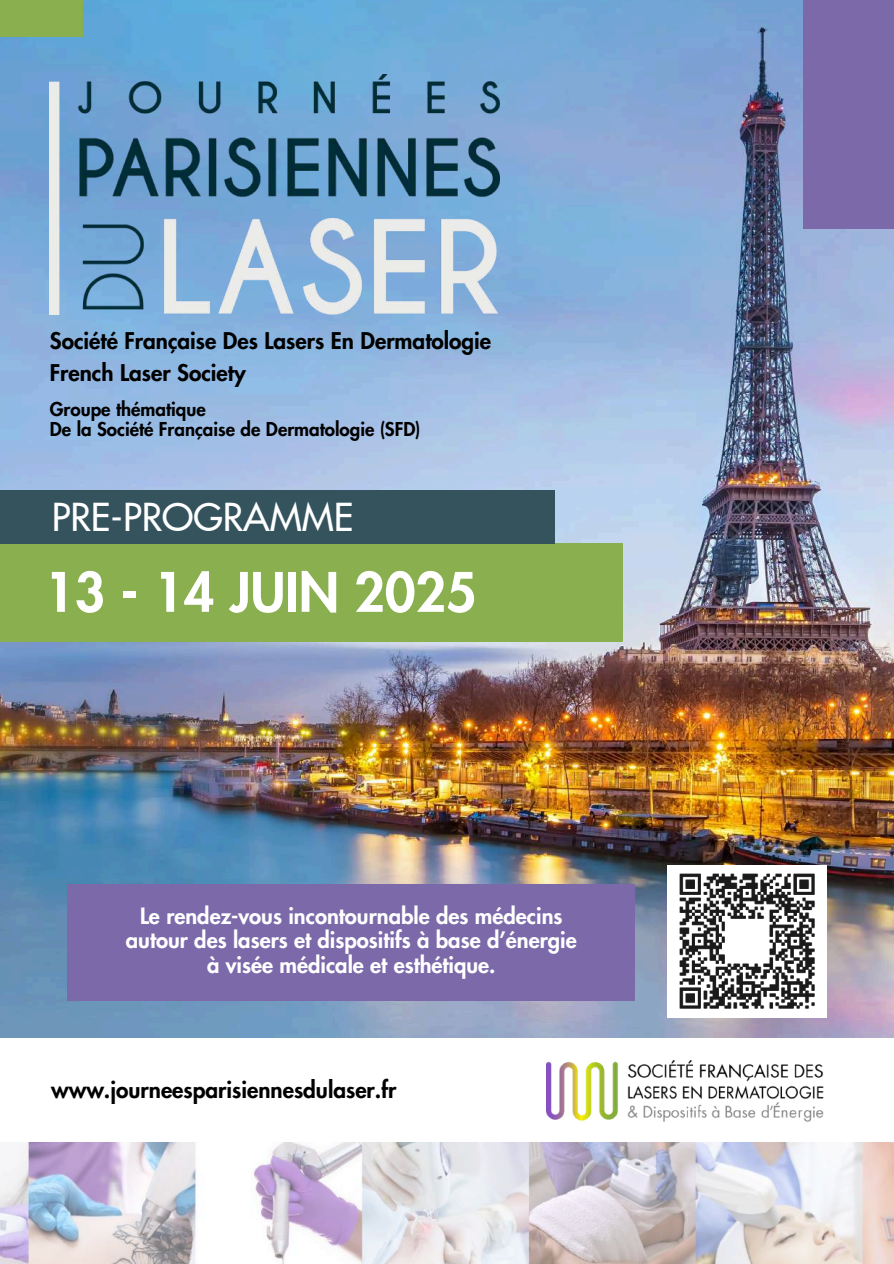
<style>
.page{position:relative;width:894px;height:1264px;background:#fff}
.page>*{position:absolute;margin:0;border:0;box-sizing:border-box;transform-origin:0 0}
.t1{font:800 52.95px "Futura LT Pro";color:#fff}
.t2{font:500 37.65px "Futura LT Pro";color:#fff}
.t3{font:800 22.5px/31px "Futura LT Pro";color:#000}
.t4{font:800 21.9px/24.3px "Futura LT Pro";color:#fff;text-align:center}
.t5{font:800 18.6px/20px "Futura LT Pro";color:#000}
</style>
<div class="page">
<img style="left:0;top:0;width:893px;height:1038px">
<img style="left:50px;top:74px;width:449px;height:240px">
<div style="left:0;top:0;width:83px;height:37px;background:#89af4f"></div>
<div style="left:802px;top:0;width:91px;height:229px;background:#7b69aa"></div>
<img style="left:0;top:1142px;width:893px;height:121px">
<div style="left:0;top:543px;width:622px;height:99px;background:#89af4f"></div>
<div style="left:67px;top:884px;width:568px;height:117px;background:#7b69aa"></div>
<img style="left:546px;top:1060px;width:277px;height:61px">
<div style="left:667px;top:865px;width:159px;height:152px;background:#fff"></div>
<div style="left:0;top:490px;width:555px;height:53px;background:#34535d"></div>
<img style="left:679px;top:873px;width:135px;height:135px">
<p class="t3" style="left:50px;top:326px;width:443px">Société Française Des Lasers En Dermatologie<br>French Laser Society</p>
<p class="t5" style="left:50px;top:400px;width:372px">Groupe thématique<br>De la Société Française de Dermatologie (SFD)</p>
<h2 class="t2" style="left:52px;top:500px;width:303px">PRE-PROGRAMME</h2>
<h1 class="t1" style="left:44px;top:568px;width:434px">13 - 14 JUIN 2025</h1>
<p class="t4" style="left:126px;top:904px;width:452px">Le rendez-vous incontournable des médecins autour des lasers et dispositifs à base d’énergie à visée médicale et esthétique.</p>
<p class="t3" style="left:51px;top:1074px;width:347px">www.journeesparisiennesdulaser.fr</p>
</div>
